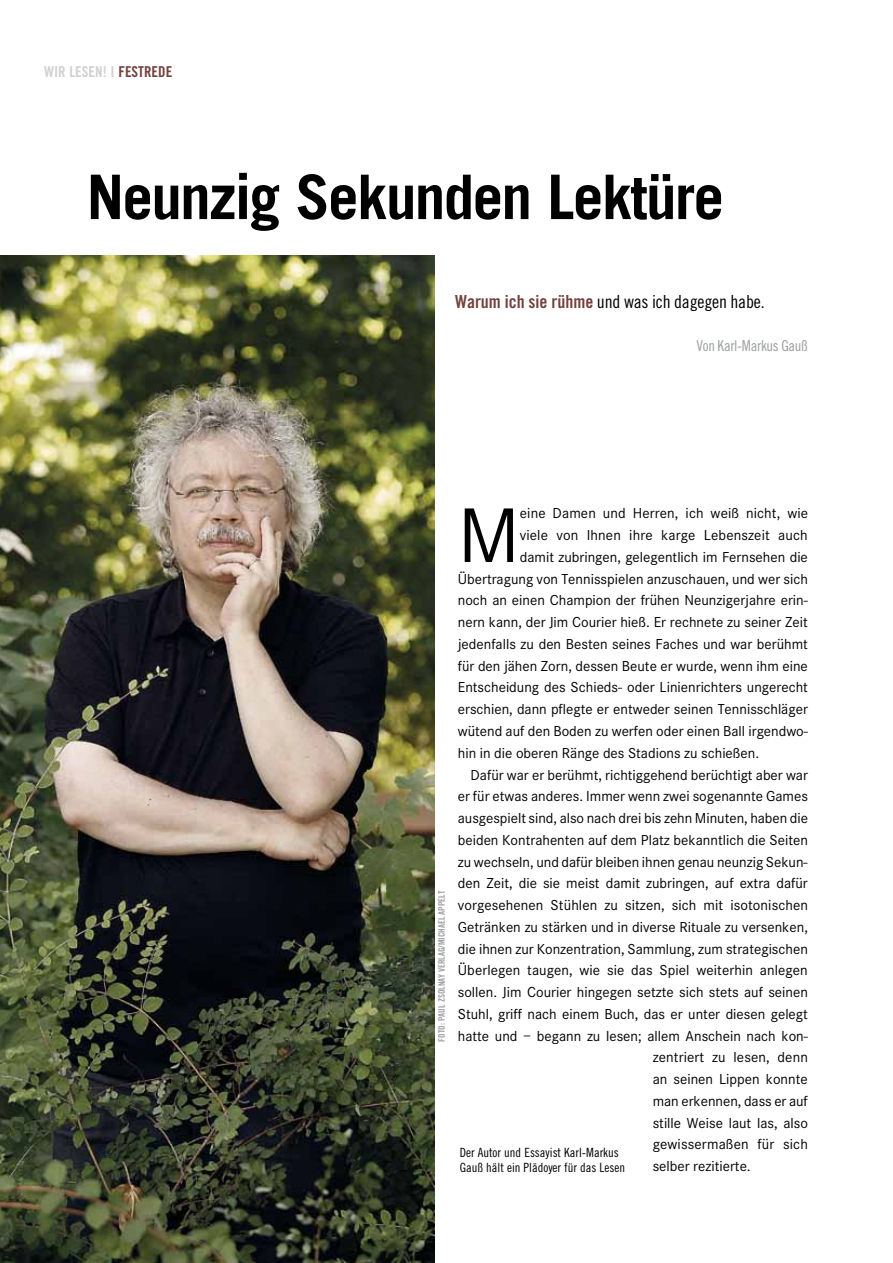
<style>
.page{position:relative;width:893px;height:1263px;background:#fff}
.page>*{position:absolute;margin:0;border:0;box-sizing:border-box;transform-origin:0 0}
.t1{font:80.25px "Corporate S";color:#000}
.t2{font:700 61.5px "Trade Gothic";letter-spacing:-.03em;color:#000}
.t3{font:18px "Trade Gothic Cond Eighteen";letter-spacing:-.01em;color:#000}
.t4{font:15px "Corporate S";color:#000}
.t5{font:15px "Trade Gothic Bold Cond Twenty";color:#d0d1d2}
.t6{font:15px "Trade Gothic Cond Eighteen";letter-spacing:-.02em;color:#9c9e9f}
.t7{font:12.75px/15px "Trade Gothic Cond Eighteen";color:#000}
.t8{font:9px "Trade Gothic Bold Cond Twenty";color:#9c9e9f}
.s1{color:#74423e}
.s2{font-family:"Trade Gothic Bold Cond Twenty";color:#74423e}
</style>
<div class="page">
<img style="left:0;top:255px;width:435px;height:1008px">
<p class="t5" style="left:44px;top:62px;width:130px">WIR LESEN! I <span class="s1">FESTREDE</span></p>
<h2 class="t2" style="left:87px;top:159px;width:639px">Neunzig Sekunden Lektüre</h2>
<p class="t3" style="left:455px;top:290px;width:311px"><span class="s2">Warum ich sie rühme</span> und was ich dagegen habe.</p>
<p class="t6" style="left:696px;top:337px;width:113px">Von Karl-Markus Gauß</p>
<p class="t8" style="left:436px;top:1042px;width:153px;rotate:-90deg">FOTO: PAUL ZSOLNAY VERLAG/MICHAEL APPELT</p>
<h1 class="t1" style="left:458px;top:491px;width:64px">M</h1>
<p class="t4" style="left:520px;top:505px;width:290px">eine Damen und Herren, ich weiß nicht, wie</p>
<p class="t4" style="left:520px;top:527px;width:289px">viele von Ihnen ihre karge Lebenszeit auch</p>
<p class="t4" style="left:520px;top:549px;width:290px">damit zubringen, gelegentlich im Fernsehen die</p>
<p class="t4" style="left:458px;top:570px;width:352px">Übertragung von Tennisspielen anzuschauen, und wer sich</p>
<p class="t4" style="left:458px;top:592px;width:352px">noch an einen Champion der frühen Neunzigerjahre erin-</p>
<p class="t4" style="left:458px;top:614px;width:352px">nern kann, der Jim Courier hieß. Er rechnete zu seiner Zeit</p>
<p class="t4" style="left:458px;top:636px;width:352px">jedenfalls zu den Besten seines Faches und war berühmt</p>
<p class="t4" style="left:458px;top:657px;width:352px">für den jähen Zorn, dessen Beute er wurde, wenn ihm eine</p>
<p class="t4" style="left:458px;top:679px;width:352px">Entscheidung des Schieds- oder Linienrichters ungerecht</p>
<p class="t4" style="left:458px;top:701px;width:352px">erschien, dann pflegte er entweder seinen Tennisschläger</p>
<p class="t4" style="left:458px;top:723px;width:352px">wütend auf den Boden zu werfen oder einen Ball irgendwo-</p>
<p class="t4" style="left:458px;top:744px;width:303px">hin in die oberen Ränge des Stadions zu schießen.</p>
<p class="t4" style="left:471px;top:766px;width:339px">Dafür war er berühmt, richtiggehend berüchtigt aber war</p>
<p class="t4" style="left:458px;top:788px;width:352px">er für etwas anderes. Immer wenn zwei sogenannte Games</p>
<p class="t4" style="left:458px;top:810px;width:352px">ausgespielt sind, also nach drei bis zehn Minuten, haben die</p>
<p class="t4" style="left:458px;top:831px;width:352px">beiden Kontrahenten auf dem Platz bekanntlich die Seiten</p>
<p class="t4" style="left:458px;top:853px;width:351px">zu wechseln, und dafür bleiben ihnen genau neunzig Sekun-</p>
<p class="t4" style="left:458px;top:875px;width:352px">den Zeit, die sie meist damit zubringen, auf extra dafür</p>
<p class="t4" style="left:458px;top:897px;width:352px">vorgesehenen Stühlen zu sitzen, sich mit isotonischen</p>
<p class="t4" style="left:458px;top:918px;width:352px">Getränken zu stärken und in diverse Rituale zu versenken,</p>
<p class="t4" style="left:458px;top:940px;width:352px">die ihnen zur Konzentration, Sammlung, zum strategischen</p>
<p class="t4" style="left:458px;top:962px;width:351px">Überlegen taugen, wie sie das Spiel weiterhin anlegen</p>
<p class="t4" style="left:458px;top:984px;width:352px">sollen. Jim Courier hingegen setzte sich stets auf seinen</p>
<p class="t4" style="left:458px;top:1005px;width:352px">Stuhl, griff nach einem Buch, das er unter diesen gelegt</p>
<p class="t4" style="left:458px;top:1027px;width:352px">hatte und – begann zu lesen; allem Anschein nach kon-</p>
<p class="t4" style="left:653px;top:1049px;width:157px">zentriert zu lesen, denn</p>
<p class="t4" style="left:653px;top:1071px;width:157px">an seinen Lippen konnte</p>
<p class="t4" style="left:653px;top:1092px;width:157px">man erkennen, dass er auf</p>
<p class="t4" style="left:653px;top:1114px;width:157px">stille Weise laut las, also</p>
<p class="t4" style="left:653px;top:1136px;width:157px">gewissermaßen für sich</p>
<p class="t4" style="left:653px;top:1158px;width:100px">selber rezitierte.</p>
<p class="t7" style="left:460px;top:1144px;width:167px">Der Autor und Essayist Karl-Markus<br>Gauß hält ein Plädoyer für das Lesen</p>
</div>
